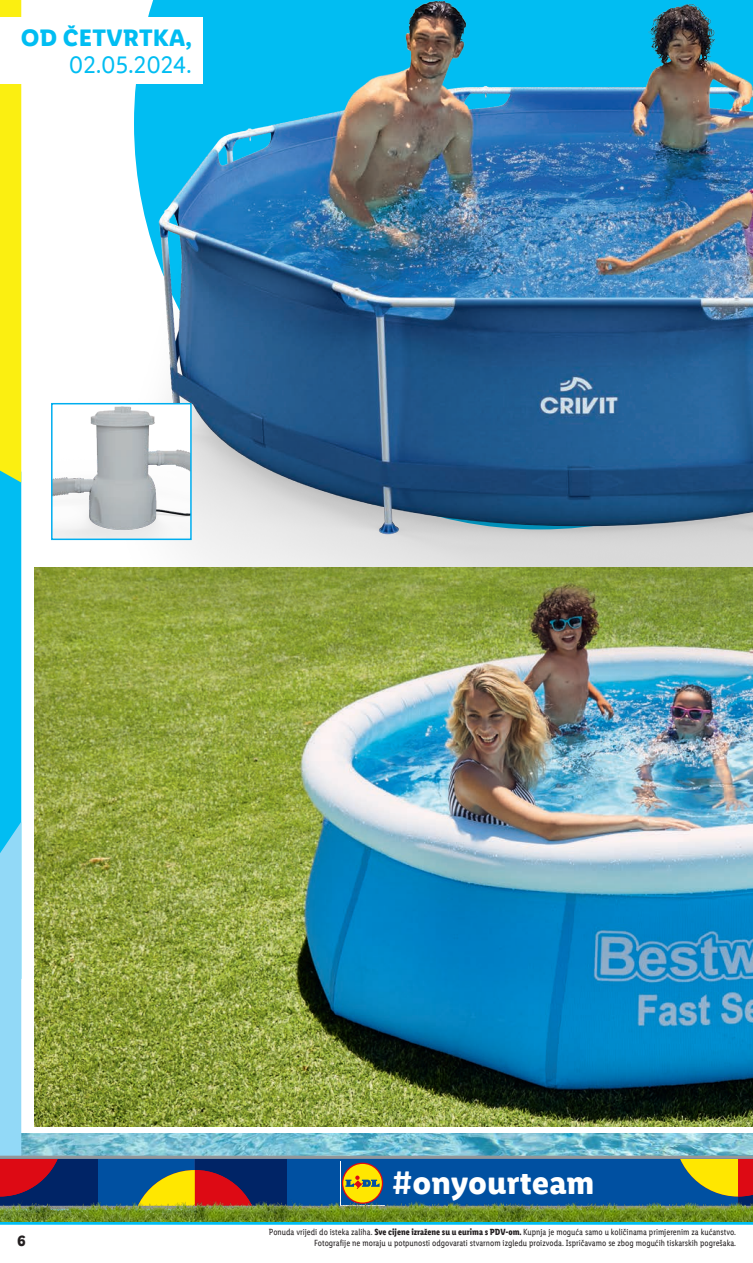
<style>
.page{position:relative;width:753px;height:1263px;background:#fff}
.page>*{position:absolute;margin:0;border:0;box-sizing:border-box;transform-origin:0 0}
.t1{font:700 32.85px "Lidl Font Pro";color:#fff}
.t2{font:700 24px/27px "Lidl Font Pro";letter-spacing:.01em;color:#01bdf2;text-align:right}
.t3{font:700 15px "Lidl Font Pro";color:#231f20}
.t4{font:9px/10.8px "Lidl Font Cond Pro";color:#231f20;text-align:right}
.s1{font-weight:400}
.s2{font-weight:700}
</style>
<div class="page">
<hr style="left:0;top:1222px;width:753px;height:3px;background:#01bdf2">
<img style="left:286px;top:871px;width:467px;height:256px">
<img style="left:286px;top:1133px;width:467px;height:23px">
<img style="left:286px;top:0;width:467px;height:871px">
<svg style="left:0;top:0;width:286px;height:1156px"></svg>
<svg style="left:0;top:1156px;width:753px;height:35px;background:#3f5777"></svg>
<img style="left:198px;top:1190px;width:547px;height:1px">
<img style="left:0;top:1191px;width:446px;height:31px">
<img style="left:446px;top:1191px;width:305px;height:31px">
<img style="left:751px;top:1191px;width:2px;height:31px">
<p class="t2" style="left:21px;top:24px;width:173px">OD ČETVRTKA,<br><span class="s1">02.05.2024.</span></p>
<h1 class="t1" style="left:392px;top:1162px;width:204px">#onyourteam</h1>
<h3 class="t3" style="left:17px;top:1231px;width:10px">6</h3>
<p class="t4" style="left:269px;top:1226px;width:469px">Ponuda vrijedi do isteka zaliha. <span class="s2">Sve cijene izražene su u eurima s PDV-om.</span> Kupnja je moguća samo u količinama primjerenim za kućanstvo.<br>Fotografije ne moraju u potpunosti odgovarati stvarnom izgledu proizvoda. Ispričavamo se zbog mogućih tiskarskih pogrešaka.</p>
</div>
